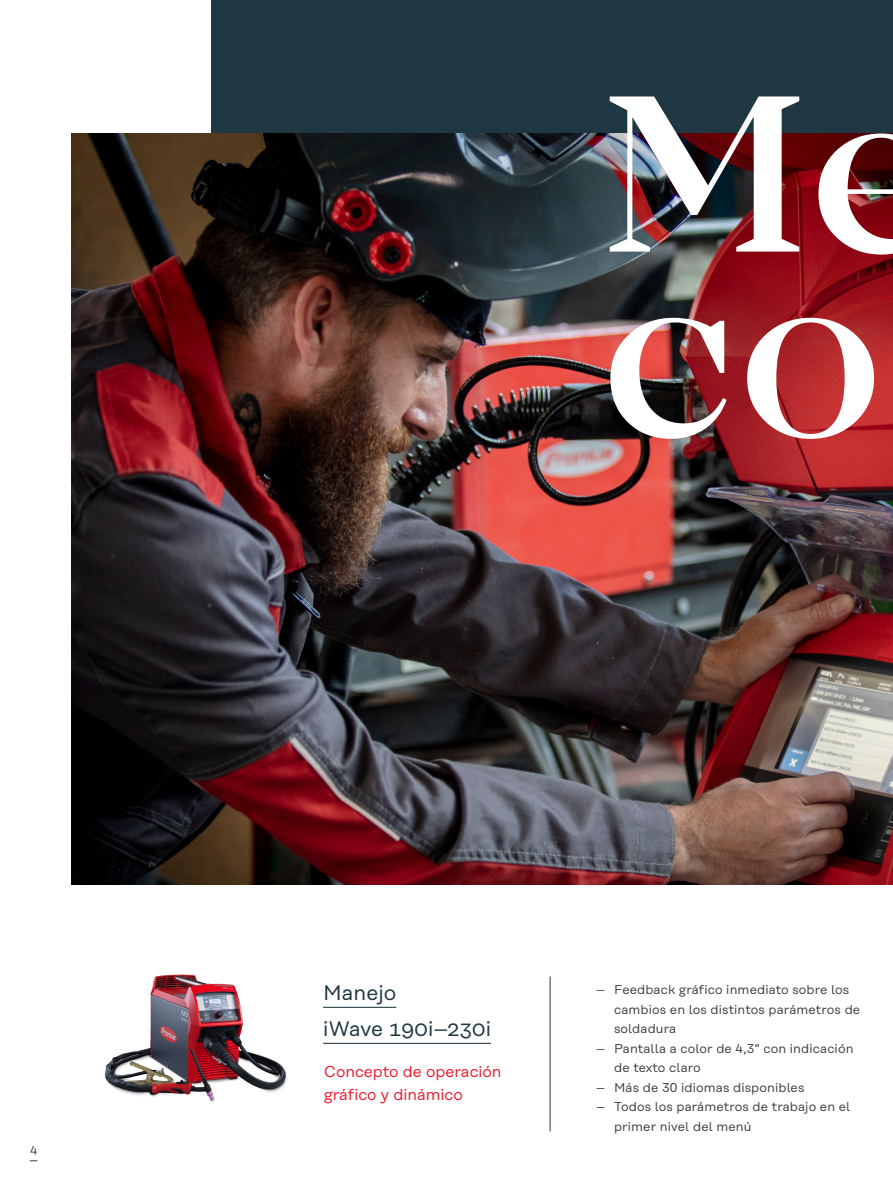
<style>
.page{position:relative;width:893px;height:1191px;background:#fff}
.page>*{position:absolute;margin:0;border:0;box-sizing:border-box;transform-origin:0 0}
.t1{font:500 231.45px/184.2px "Mirador";color:#fff}
.t2{font:21px/36px "Rational Text";color:#1f3643}
.t3{font:15.75px/22.5px "Rational Text";color:#ee1b2d}
.t4{font:12.75px/19.5px "Rational Text";letter-spacing:.01em;color:#3e3e3f}
.t5{font:12px "Rational Text";color:#3e3e3f}
</style>
<div class="page">
<div style="left:211px;top:0;width:682px;height:788px;background:#1f3643"></div>
<img style="left:72px;top:134px;width:821px;height:750px">
<hr style="left:550px;top:976px;width:1px;height:155px;background:#1f3643">
<img style="left:105px;top:974px;width:182px;height:128px">
<hr style="left:323px;top:1006px;width:73px;height:1px;background:#1f3643">
<hr style="left:323px;top:1042px;width:168px;height:1px;background:#1f3643">
<p class="t5" style="left:30px;top:1142px;width:9px">4</p>
<h1 class="t1" style="left:603px;top:84px;width:344px">Me co</h1>
<h2 class="t2" style="left:323px;top:974px;width:169px">Manejo<br>iWave 190i–230i</h2>
<p class="t3" style="left:324px;top:1060px;width:179px">Concepto de operación gráfico y dinámico</p>
<p class="t4" style="left:614px;top:980px;width:248px;text-indent:-18px">– Feedback gráfico inmediato sobre los cambios en los distintos parámetros de soldadura</p>
<p class="t4" style="left:614px;top:1038px;width:241px;text-indent:-18px">– Pantalla a color de 4,3" con indicación de texto claro</p>
<p class="t4" style="left:596px;top:1077px;width:210px">– Más de 30 idiomas disponibles</p>
<p class="t4" style="left:614px;top:1097px;width:238px;text-indent:-18px">– Todos los parámetros de trabajo en el primer nivel del menú</p>
</div>
